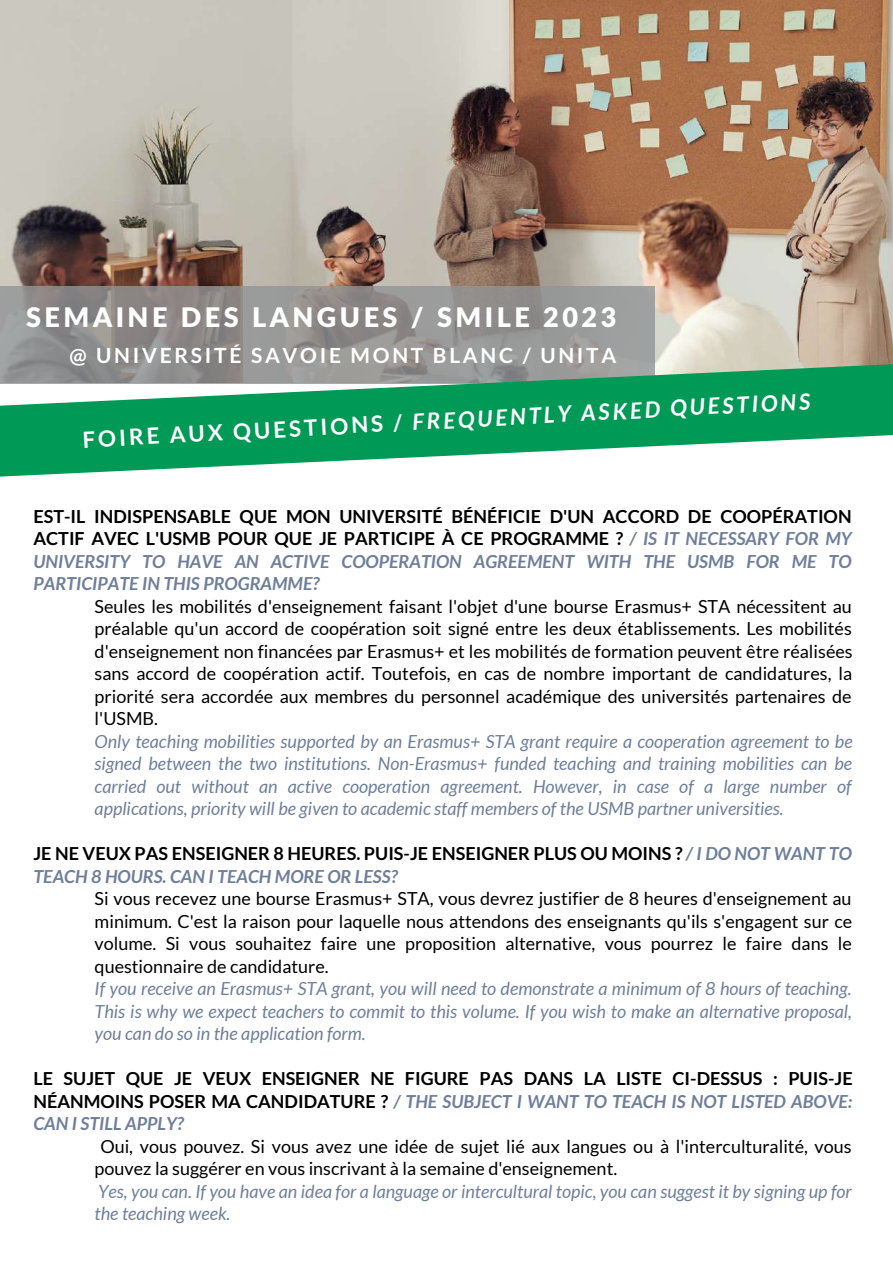
<style>
.page{position:relative;width:893px;height:1264px;background:#fff}
.page>*{position:absolute;margin:0;border:0;box-sizing:border-box;transform-origin:0 0}
.t1{font:900 27px "Lato Latin";letter-spacing:.13em;color:#fff}
.t2{font:italic 700 22.5px "Lato";color:#fff}
.t3{font:700 21px "Lato";letter-spacing:.13em;color:#fff}
.t4{font:18px/22.5px "Lato";color:#000;text-align:justify}
.t5{font:italic 18px/22.5px "Lato";color:#6f7f9a;text-align:justify}
.t6{font:700 18px/22.5px "Lato";color:#000;text-align:justify}
.s1{font-style:normal}
.s2{font-style:italic;color:#6f7f9a}
</style>
<div class="page">
<img style="left:0;top:0;width:892px;height:364px">
<svg style="left:0;top:286px;width:654px;height:78px;background:#939190"></svg>
<svg style="left:0;top:364px;width:892px;height:113px;fill:#009956"></svg>
<h1 class="t1" style="left:26px;top:305px;width:591px">SEMAINE DES LANGUES / SMILE 2023</h1>
<p class="t3" style="left:69px;top:342px;width:548px">@ UNIVERSITÉ SAVOIE MONT BLANC / UNITA</p>
<p class="t2" style="left:82px;top:425px;width:730px;rotate:-3deg"><span class="s1">FOIRE AUX QUESTIONS /</span> FREQUENTLY ASKED QUESTIONS</p>
<p class="t6" style="left:33px;top:504px;width:819px">EST-IL INDISPENSABLE QUE MON UNIVERSITÉ BÉNÉFICIE D'UN ACCORD DE COOPÉRATION ACTIF AVEC L'USMB POUR QUE JE PARTICIPE À CE PROGRAMME ? <span class="s2">/ IS IT NECESSARY FOR MY UNIVERSITY TO HAVE AN ACTIVE COOPERATION AGREEMENT WITH THE USMB FOR ME TO PARTICIPATE IN THIS PROGRAMME?</span></p>
<p class="t4" style="left:95px;top:594px;width:759px">Seules les mobilités d'enseignement faisant l'objet d'une bourse Erasmus+ STA nécessitent au préalable qu'un accord de coopération soit signé entre les deux établissements. Les mobilités d'enseignement non financées par Erasmus+ et les mobilités de formation peuvent être réalisées sans accord de coopération actif. Toutefois, en cas de nombre important de candidatures, la priorité sera accordée aux membres du personnel académique des universités partenaires de l'USMB.</p>
<p class="t5" style="left:95px;top:729px;width:759px">Only teaching mobilities supported by an Erasmus+ STA grant require a cooperation agreement to be signed between the two institutions. Non-Erasmus+ funded teaching and training mobilities can be carried out without an active cooperation agreement. However, in case of a large number of applications, priority will be given to academic staff members of the USMB partner universities.</p>
<p class="t6" style="left:33px;top:842px;width:819px">JE NE VEUX PAS ENSEIGNER 8 HEURES. PUIS-JE ENSEIGNER PLUS OU MOINS ? <span class="s2">/ I DO NOT WANT TO<br>TEACH 8 HOURS. CAN I TEACH MORE OR LESS?</span></p>
<p class="t4" style="left:95px;top:887px;width:759px">Si vous recevez une bourse Erasmus+ STA, vous devrez justifier de 8 heures d'enseignement au minimum. C'est la raison pour laquelle nous attendons des enseignants qu'ils s'engagent sur ce volume. Si vous souhaitez faire une proposition alternative, vous pourrez le faire dans le questionnaire de candidature.</p>
<p class="t5" style="left:95px;top:977px;width:758px">If you receive an Erasmus+ STA grant, you will need to demonstrate a minimum of 8 hours of teaching.<br>This is why we expect teachers to commit to this volume. If you wish to make an alternative proposal, you can do so in the application form.</p>
<p class="t6" style="left:33px;top:1067px;width:820px">LE SUJET QUE JE VEUX ENSEIGNER NE FIGURE PAS DANS LA LISTE CI-DESSUS : PUIS-JE NÉANMOINS POSER MA CANDIDATURE ? <span class="s2">/ THE SUBJECT I WANT TO TEACH IS NOT LISTED ABOVE:<br>CAN I STILL APPLY?</span></p>
<p class="t4" style="left:95px;top:1134px;width:758px;text-indent:6px">Oui, vous pouvez. Si vous avez une idée de sujet lié aux langues ou à l'interculturalité, vous pouvez la suggérer en vous inscrivant à la semaine d'enseignement.</p>
<p class="t5" style="left:95px;top:1179px;width:758px">Yes, you can. If you have an idea for a language or intercultural topic, you can suggest it by signing up for the teaching week.</p>
</div>
